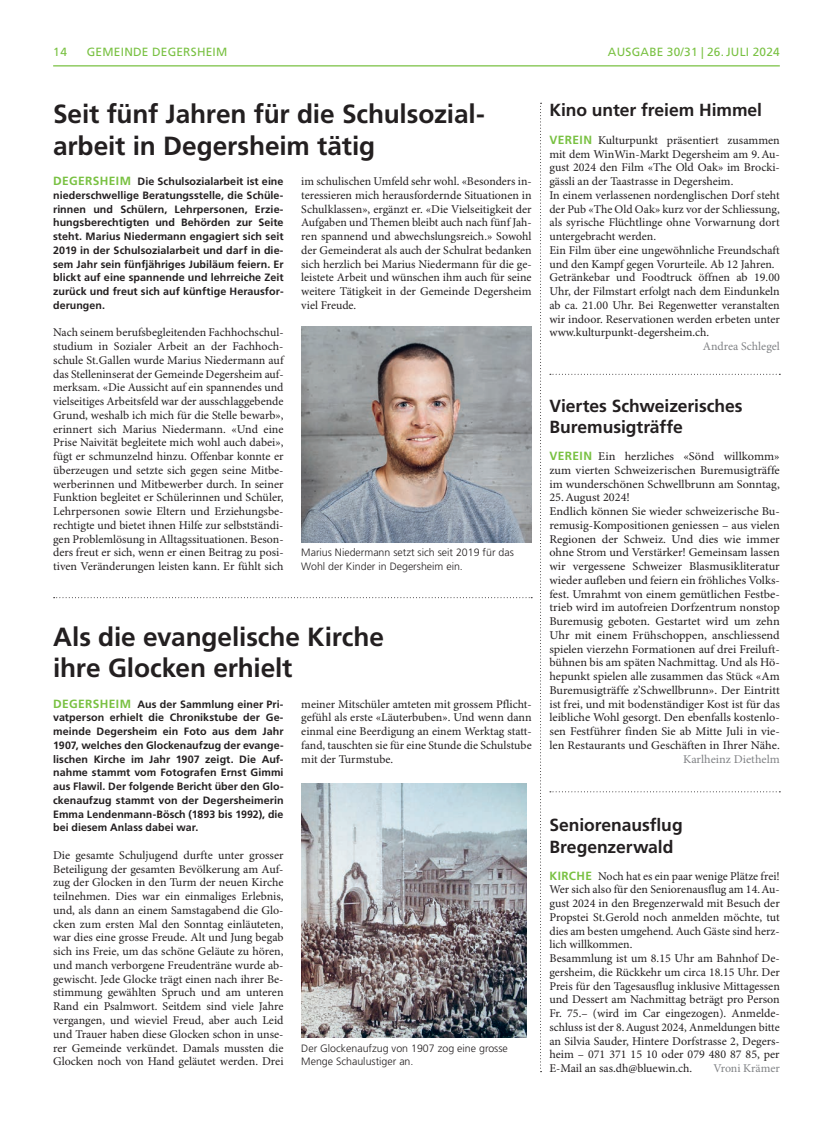
<style>
.page{position:relative;width:833px;height:1134px;background:#fff}
.page>*{position:absolute;margin:0;border:0;box-sizing:border-box;transform-origin:0 0}
.t1{font:700 26.25px/31.2px "Frutiger LT Std";letter-spacing:-.005em;color:#231f20}
.t2{font:700 17.5px/21.2px "Frutiger LT Std";letter-spacing:-.005em;color:#231f20}
.t3{font:11.88px/13.8px "Minion Pro";color:#231f20;text-align:justify}
.t4{font:11.88px/13.8px "Minion Pro";color:#231f20;scale:1.04 1}
.t5{font:11.88px "Frutiger LT Std";letter-spacing:.02em;color:#79c142}
.t6{font:11.88px "Minion Pro";color:#808285}
.t7{font:700 10.62px/13.8px "Frutiger LT Std";letter-spacing:.005em;color:#231f20;text-align:justify}
.t8{font:300 10.62px/13.8px "Frutiger LT Std";color:#231f20}
.s1{font-size:11.88px;color:#79c142}
.s2{font-family:"Frutiger LT Std";font-weight:700;color:#79c142}
</style>
<div class="page">
<hr style="left:53px;top:65px;width:727px;height:1px;background:#79c142">
<svg style="left:540px;top:103px;width:1px;height:969px"></svg>
<svg style="left:550px;top:374px;width:230px;height:1px"></svg>
<svg style="left:550px;top:791px;width:230px;height:1px"></svg>
<svg style="left:54px;top:597px;width:478px;height:1px"></svg>
<img style="left:301px;top:783px;width:225px;height:255px">
<img style="left:301px;top:326px;width:230px;height:217px">
<p class="t5" style="left:53px;top:45px;width:15px">14</p>
<p class="t5" style="left:87px;top:45px;width:142px">GEMEINDE DEGERSHEIM</p>
<p class="t5" style="left:608px;top:45px;width:18px">AUSGABE</p>
<p class="t5" style="left:667px;top:45px;width:71px">30/31 | 26.JULI</p>
<p class="t5" style="left:752px;top:45px;width:29px">2024</p>
<h1 class="t1" style="left:53px;top:99px;width:433px">Seit fünf Jahren für die Schulsozial&shy;arbeit in Degersheim tätig</h1>
<p class="t7" style="left:53px;top:175px;width:232px"><span class="s1">DEGERSHEIM</span> Die Schulsozialarbeit ist eine niederschwellige Beratungsstelle, die Schüle&shy;rinnen und Schülern, Lehrpersonen, Erzie&shy;hungsberechtigten und Behörden zur Seite steht. Marius Niedermann engagiert sich seit 2019 in der Schulsozialarbeit und darf in die&shy;sem Jahr sein fünfjähriges Jubiläum feiern. Er blickt auf eine spannende und lehrreiche Zeit zurück und freut sich auf künftige Herausfor&shy;derungen.</p>
<p class="t3" style="left:53px;top:326px;width:232px">Nach seinem berufsbegleitenden Fachhochschul&shy;studium in Sozialer Arbeit an der Fachhoch&shy;schule St.Gallen wurde Marius Niedermann auf das Stelleninserat der Gemeinde Degersheim auf&shy;merksam. «Die Aussicht auf ein spannendes und vielseitiges Arbeitsfeld war der ausschlaggebende Grund, weshalb ich mich für die Stelle bewarb», erinnert sich Marius Niedermann. «Und eine Prise Naivität begleitete mich wohl auch dabei», fügt er schmunzelnd hinzu. Offenbar konnte er überzeugen und setzte sich gegen seine Mitbe&shy;werberinnen und Mitbewerber durch. In seiner Funktion begleitet er Schülerinnen und Schüler, Lehrpersonen sowie Eltern und Erziehungsbe&shy;rechtigte und bietet ihnen Hilfe zur selbstständi&shy;gen Problemlösung in Alltagssituationen. Beson&shy;ders freut er sich, wenn er einen Beitrag zu posi&shy;tiven Veränderungen leisten kann. Er fühlt sich</p>
<p class="t3" style="left:301px;top:175px;width:232px">im schulischen Umfeld sehr wohl. «Besonders in&shy;teressieren mich herausfordernde Situationen in Schulklassen», ergänzt er. «Die Vielseitigkeit der Aufgaben und Themen bleibt auch nach fünf Jah&shy;ren spannend und abwechslungsreich.» Sowohl der Gemeinderat als auch der Schulrat bedanken sich herzlich bei Marius Niedermann für die ge&shy;leistete Arbeit und wünschen ihm auch für seine weitere Tätigkeit in der Gemeinde Degersheim viel Freude.</p>
<p class="t8" style="left:301px;top:546px;width:214px">Marius Niedermann setzt sich seit 2019 für das<br>Wohl der Kinder in Degersheim ein.</p>
<h1 class="t1" style="left:53px;top:621px;width:332px">Als die evangelische Kirche ihre Glocken erhielt</h1>
<p class="t7" style="left:53px;top:697px;width:232px"><span class="s1">DEGERSHEIM</span> Aus der Sammlung einer Pri&shy;vatperson erhielt die Chronikstube der Ge&shy;meinde Degersheim ein Foto aus dem Jahr 1907, welches den Glockenaufzug der evange&shy;lischen Kirche im Jahr 1907 zeigt. Die Auf&shy;nahme stammt vom Fotografen Ernst Gimmi aus Flawil. Der folgende Bericht über den Glo&shy;ckenaufzug stammt von der Degersheimerin Emma Lendenmann-Bösch (1893 bis 1992), die bei diesem Anlass dabei war.</p>
<p class="t3" style="left:53px;top:849px;width:232px">Die gesamte Schuljugend durfte unter grosser Beteiligung der gesamten Bevölkerung am Auf&shy;zug der Glocken in den Turm der neuen Kirche teilnehmen. Dies war ein einmaliges Erlebnis, und, als dann an einem Samstagabend die Glo&shy;cken zum ersten Mal den Sonntag einläuteten, war dies eine grosse Freude. Alt und Jung begab sich ins Freie, um das schöne Geläute zu hören, und manch verborgene Freudenträne wurde ab&shy;gewischt. Jede Glocke trägt einen nach ihrer Be&shy;stimmung gewählten Spruch und am unteren Rand ein Psalmwort. Seitdem sind viele Jahre vergangen, und wieviel Freud, aber auch Leid und Trauer haben diese Glocken schon in unse&shy;rer Gemeinde verkündet. Damals mussten die Glocken noch von Hand geläutet werden. Drei</p>
<p class="t3" style="left:301px;top:697px;width:232px">meiner Mitschüler amteten mit grossem Pflicht&shy;gefühl als erste «Läuterbuben». Und wenn dann einmal eine Beerdigung an einem Werktag statt&shy;fand, tauschten sie für eine Stunde die Schulstube mit der Turmstube.</p>
<p class="t8" style="left:301px;top:1041px;width:208px">Der Glockenaufzug von 1907 zog eine grosse<br>Menge Schaulustiger an.</p>
<h2 class="t2" style="left:549px;top:100px;width:214px">Kino unter freiem Himmel</h2>
<p class="t3" style="left:549px;top:134px;width:232px;text-align:left"><span class="s2">VEREIN</span> Kulturpunkt präsentiert zusammen mit dem WinWin-Markt Degersheim am 9.Au&shy;gust 2024 den Film «The Old Oak» im Brocki&shy;gässli an der Taastrasse in Degersheim.<br>In einem verlassenen nordenglischen Dorf steht der Pub «The Old Oak» kurz vor der Schliessung, als syrische Flüchtlinge ohne Vorwarnung dort untergebracht werden.<br>Ein Film über eine ungewöhnliche Freundschaft und den Kampf gegen Vorurteile. Ab 12 Jahren.<br>Getränkebar und Foodtruck öffnen ab 19.00<br>Uhr, der Filmstart erfolgt nach dem Eindunkeln ab ca. 21.00 Uhr. Bei Regenwetter veranstalten wir indoor. Reservationen werden erbeten unter www.kulturpunkt-degersheim.ch.</p>
<p class="t6" style="left:703px;top:339px;width:78px">Andrea Schlegel</p>
<h2 class="t2" style="left:549px;top:395px;width:195px">Viertes Schweizerisches<br>Buremusigträffe</h2>
<p class="t4" style="left:549px;top:450px;width:223px"><span class="s2">VEREIN</span> Ein herzliches «Sönd willkomm» zum vierten Schweizerischen Buremusigträffe im wunderschönen Schwellbrunn am Sonntag, 25.August 2024!<br>Endlich können Sie wieder schweizerische Bu&shy;remusig-Kompositionen geniessen – aus vielen Regionen der Schweiz. Und dies wie immer ohne Strom und Verstärker! Gemeinsam lassen wir vergessene Schweizer Blasmusikliteratur wieder aufleben und feiern ein fröhliches Volks&shy;fest. Umrahmt von einem gemütlichen Festbe&shy;trieb wird im autofreien Dorfzentrum nonstop Buremusig geboten. Gestartet wird um zehn Uhr mit einem Frühschoppen, anschliessend spielen vierzehn Formationen auf drei Freiluft&shy;bühnen bis am späten Nachmittag. Und als Hö&shy;hepunkt spielen alle zusammen das Stück «Am Buremusigträffe z’Schwellbrunn». Der Eintritt ist frei, und mit bodenständiger Kost ist für das leibliche Wohl gesorgt. Den ebenfalls kostenlo&shy;sen Festführer finden Sie ab Mitte Juli in vie&shy;len Restaurants und Geschäften in Ihrer Nähe.</p>
<p class="t6" style="left:683px;top:752px;width:98px">Karlheinz Diethelm</p>
<h2 class="t2" style="left:549px;top:815px;width:135px">Seniorenausflug<br>Bregenzerwald</h2>
<p class="t3" style="left:549px;top:869px;width:232px;text-align:left"><span class="s2">KIRCHE</span> Noch hat es ein paar wenige Plätze frei!<br>Wer sich also für den Seniorenausflug am 14.Au&shy;gust 2024 in den Bregenzerwald mit Besuch der Propstei St.Gerold noch anmelden möchte, tut dies am besten umgehend. Auch Gäste sind herz&shy;lich willkommen.<br>Besammlung ist um 8.15 Uhr am Bahnhof De&shy;gersheim, die Rückkehr um circa 18.15 Uhr. Der Preis für den Tagesausflug inklusive Mittagessen und Dessert am Nachmittag beträgt pro Person Fr. 75.– (wird im Car eingezogen). Anmelde&shy;schluss ist der 8.August 2024, Anmeldungen bitte an Silvia Sauder, Hintere Dorfstrasse 2, Degers&shy;heim – 071 371 15 10 oder 079 480 87 85, per E-Mail an sas.dh@bluewin.ch.</p>
<p class="t6" style="left:713px;top:1061px;width:68px">Vroni Krämer</p>
</div>
